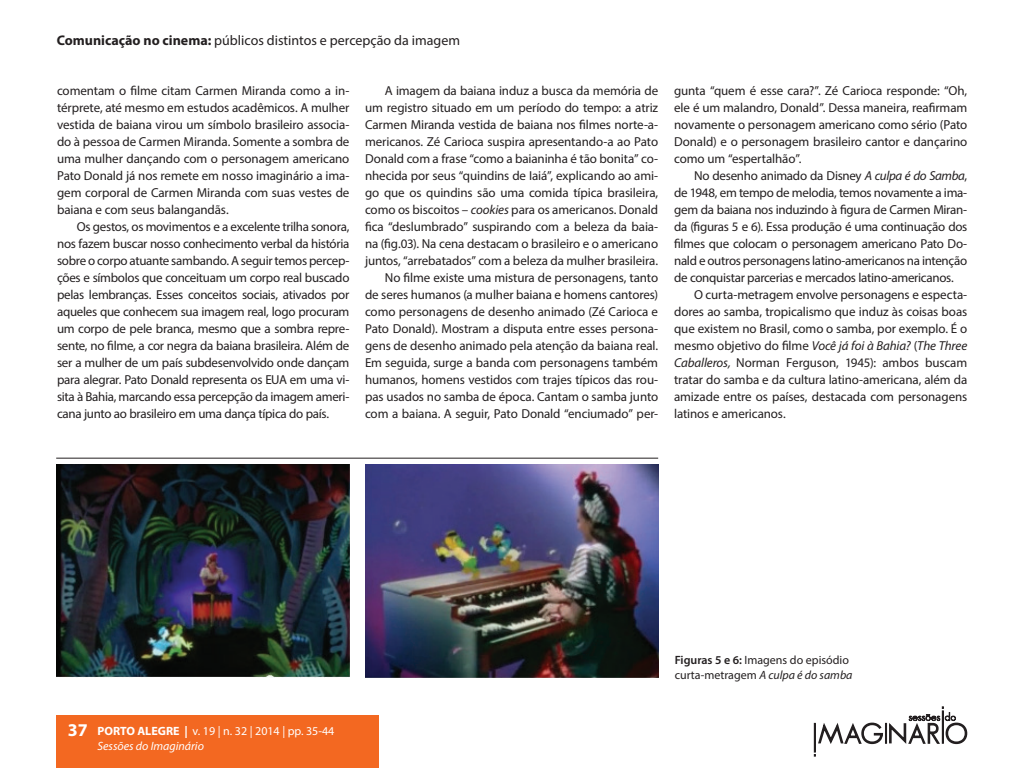
<style>
.page{position:relative;width:1024px;height:768px;background:#fff}
.page>*{position:absolute;margin:0;border:0;box-sizing:border-box;transform-origin:0 0}
.t1{font:700 18px "Myriad Pro";color:#fff}
.t2{font:14px "Myriad Pro";color:#231f20}
.t3{font:13px/17px "Myriad Pro";letter-spacing:-.01em;color:#231f20;text-align:justify}
.t4{font:12px/15px "Myriad Pro";color:#231f20}
.t5{font:12px/15px "Myriad Pro";color:#fff}
.s1{font-weight:700}
.s2{font-style:italic}
.s3{font-weight:600}
</style>
<div class="page">
<div style="left:57px;top:715px;width:322px;height:53px;background:#f36821"></div>
<svg style="left:814px;top:706px;width:154px;height:51px"></svg>
<img style="left:365px;top:465px;width:293px;height:213px">
<img style="left:57px;top:465px;width:292px;height:213px">
<hr style="left:56px;top:458px;width:602px;height:1px;background:#231f20">
<p class="t2" style="left:57px;top:32px;width:405px"><span class="s1">Comunicação no cinema:</span> públicos distintos e percepção da imagem</p>
<p class="t3" style="left:57px;top:82px;width:294px">comentam o filme citam Carmen Miranda como a in&shy;térprete, até mesmo em estudos acadêmicos. A mulher vestida de baiana virou um símbolo brasileiro associa&shy;do à pessoa de Carmen Miranda. Somente a sombra de uma mulher dançando com o personagem americano Pato Donald já nos remete em nosso imaginário a ima&shy;gem corporal de Carmen Miranda com suas vestes de baiana e com seus balangandãs.</p>
<p class="t3" style="left:57px;top:218px;width:294px;text-indent:20px">Os gestos, os movimentos e a excelente trilha sonora, nos fazem buscar nosso conhecimento verbal da história sobre o corpo atuante sambando. A seguir temos percep&shy;ções e símbolos que conceituam um corpo real buscado pelas lembranças. Esses conceitos sociais, ativados por aqueles que conhecem sua imagem real, logo procuram um corpo de pele branca, mesmo que a sombra repre&shy;sente, no filme, a cor negra da baiana brasileira. Além de ser a mulher de um país subdesenvolvido onde dançam para alegrar. Pato Donald representa os EUA em uma vi&shy;sita à Bahia, marcando essa percepção da imagem ameri&shy;cana junto ao brasileiro em uma dança típica do país.</p>
<p class="t3" style="left:365px;top:82px;width:295px;text-align:right">A imagem da baiana induz a busca da memória de um registro situado em um período do tempo: a atriz Carmen Miranda vestida de baiana nos filmes norte-a&shy;mericanos. Zé Carioca suspira apresentando-a ao Pato Donald com a frase “como a baianinha é tão bonita” co&shy;nhecida por seus “quindins de Iaiá”, explicando ao ami&shy;go que os quindins são uma comida típica brasileira, como os biscoitos – <span class="s2">cookies</span> para os americanos. Donald fica “deslumbrado” suspirando com a beleza da baia&shy;na (fig.03). Na cena destacam o brasileiro e o americano juntos, “arrebatados” com a beleza da mulher brasileira.<br>No filme existe uma mistura de personagens, tanto<br>de seres humanos (a mulher baiana e homens cantores) como personagens de desenho animado (Zé Carioca e Pato Donald). Mostram a disputa entre esses persona&shy;gens de desenho animado pela atenção da baiana real.<br>Em seguida, surge a banda com personagens também humanos, homens vestidos com trajes típicos das rou&shy;pas usados no samba de época. Cantam o samba junto com a baiana. A seguir, Pato Donald “enciumado” per-</p>
<p class="t3" style="left:674px;top:82px;width:295px">gunta “quem é esse cara?”. Zé Carioca responde: “Oh, ele é um malandro, Donald”. Dessa maneira, reafirmam novamente o personagem americano como sério (Pato Donald) e o personagem brasileiro cantor e dançarino como um “espertalhão”.</p>
<p class="t3" style="left:674px;top:167px;width:295px;text-indent:20px">No desenho animado da Disney <span class="s2">A culpa é do Samba</span>, de 1948, em tempo de melodia, temos novamente a ima&shy;gem da baiana nos induzindo à figura de Carmen Miran&shy;da (figuras 5 e 6). Essa produção é uma continuação dos filmes que colocam o personagem americano Pato Do&shy;nald e outros personagens latino-americanos na intenção de conquistar parcerias e mercados latino-americanos.</p>
<p class="t3" style="left:674px;top:286px;width:295px;text-indent:20px">O curta-metragem envolve personagens e especta&shy;dores ao samba, tropicalismo que induz às coisas boas que existem no Brasil, como o samba, por exemplo. É o mesmo objetivo do filme <span class="s2">Você já foi à Bahia?</span> (<span class="s2">The Three Caballeros,</span> Norman Ferguson, 1945): ambos buscam tratar do samba e da cultura latino-americana, além da amizade entre os países, destacada com personagens latinos e americanos.</p>
<h1 class="t1" style="left:68px;top:718px;width:21px">37</h1>
<p class="t5" style="left:97px;top:724px;width:238px"><span class="s1">PORTO ALEGRE |</span> v. 19 | n. 32 | 2014 | pp. 35-44<br><span class="s2">Sessões do Imaginário</span></p>
<p class="t4" style="left:675px;top:652px;width:179px"><span class="s3">Figuras 5 e 6:</span> Imagens do episódio curta-metragem <span class="s2">A culpa é do samba</span></p>
</div>
